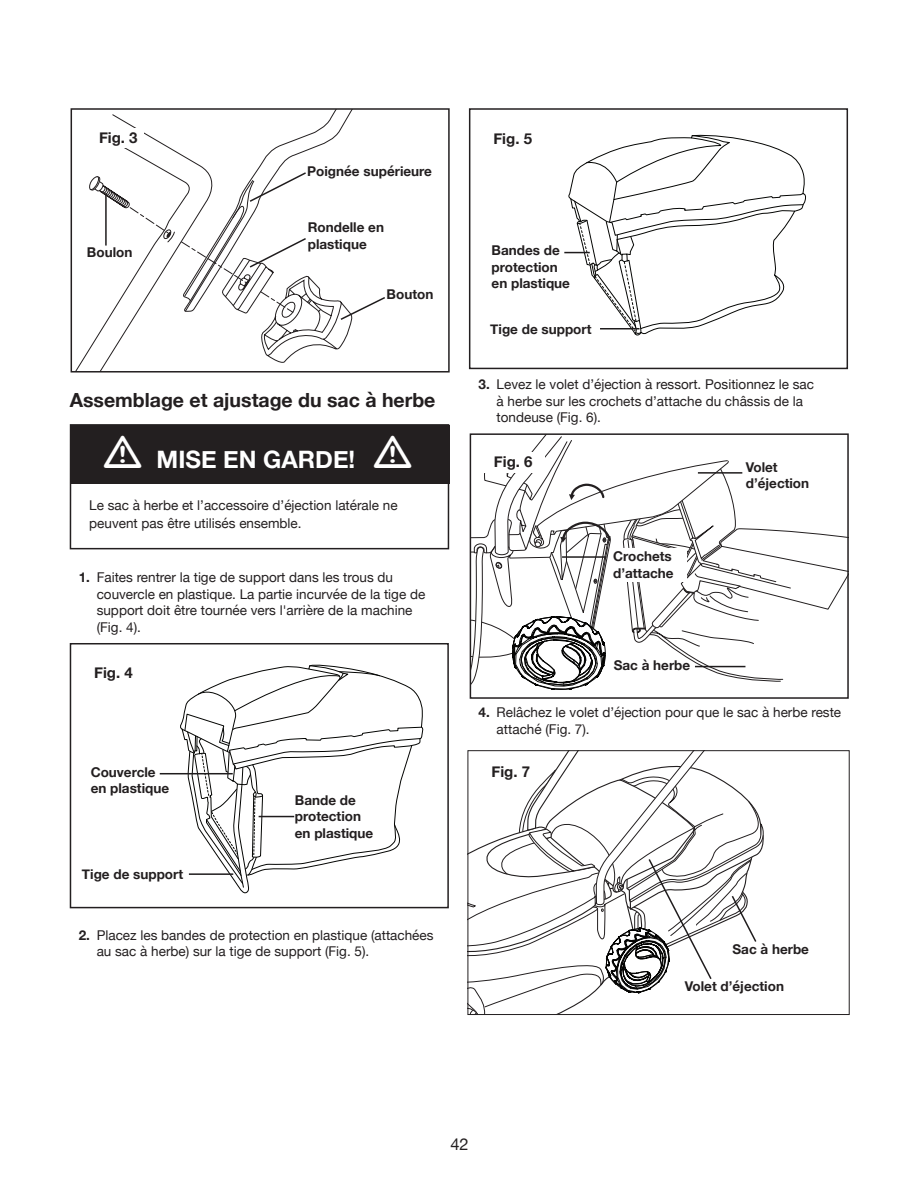
<style>
.page{position:relative;width:918px;height:1188px;background:#fff}
.page>*{position:absolute;margin:0;border:0;box-sizing:border-box;transform-origin:0 0}
.t1{font:700 24px "Helvetica Neue";color:#fff}
.t2{font:700 19.5px "Helvetica Neue";color:#231f20}
.t3{font:16.5px "Helvetica Neue";color:#231f20}
.t4{font:700 15px "Helvetica Neue";color:#231f20}
.t5{font:13.5px/16.5px "Helvetica Neue";color:#231f20}
.t6{font:700 13.5px/16.5px "Helvetica Neue";color:#231f20}
.s1{font-weight:700}
</style>
<div class="page">
<div style="left:71px;top:108px;width:379px;height:265px;border:2px solid #231f20"></div>
<svg style="left:71px;top:113px;width:316px;height:259px"></svg>
<hr style="left:105px;top:193px;width:2px;height:53px;background:#1f1c1d">
<div style="left:70px;top:426px;width:379px;height:58px;background:#231f20"></div>
<div style="left:70px;top:424px;width:379px;height:125px;border:2px solid #231f20"></div>
<svg style="left:179px;top:664px;width:245px;height:230px"></svg>
<div style="left:70px;top:643px;width:379px;height:265px;border:2px solid #231f20"></div>
<hr style="left:189px;top:873px;width:44px;height:2px;background:#1f1c1d">
<hr style="left:160px;top:773px;width:73px;height:1px;background:#1f1c1d">
<hr style="left:259px;top:816px;width:35px;height:1px;background:#1f1c1d">
<div style="left:469px;top:108px;width:379px;height:261px;border:2px solid #231f20"></div>
<svg style="left:564px;top:135px;width:240px;height:200px"></svg>
<svg style="left:473px;top:436px;width:373px;height:254px"></svg>
<div style="left:470px;top:433px;width:379px;height:266px;border:2px solid #231f20"></div>
<div style="left:472px;top:452px;width:73px;height:20px;background:#fff"></div>
<div style="left:746px;top:458px;width:84px;height:38px;background:#fff"></div>
<hr style="left:698px;top:472px;width:44px;height:2px;background:#1f1c1d">
<hr style="left:695px;top:666px;width:50px;height:1px;background:#1f1c1d">
<div style="left:613px;top:548px;width:74px;height:34px;background:#fff"></div>
<hr style="left:562px;top:556px;width:44px;height:2px;background:#1f1c1d">
<svg style="left:468px;top:751px;width:300px;height:264px"></svg>
<p class="t4" style="left:99px;top:126px;width:40px">Fig. 3</p>
<p class="t6" style="left:87px;top:244px;width:47px">Boulon</p>
<p class="t6" style="left:307px;top:164px;width:126px">Poignée supérieure</p>
<p class="t6" style="left:308px;top:220px;width:78px">Rondelle en plastique</p>
<p class="t6" style="left:387px;top:287px;width:48px">Bouton</p>
<h2 class="t2" style="left:70px;top:385px;width:367px">Assemblage et ajustage du sac à herbe</h2>
<h1 class="t1" style="left:157px;top:441px;width:200px">MISE EN GARDE!</h1>
<p class="t5" style="left:89px;top:497px;width:310px;line-height:18px">Le sac à herbe et l’accessoire d’éjection latérale ne peuvent pas être utilisés ensemble.</p>
<p class="t5" style="left:97px;top:570px;width:330px;text-indent:-18px"><span class="s1">1.</span> Faites rentrer la tige de support dans les trous du couvercle en plastique. La partie incurvée de la tige de support doit être tournée vers l'arrière de la machine (Fig. 4).</p>
<p class="t4" style="left:94px;top:661px;width:40px">Fig. 4</p>
<p class="t6" style="left:91px;top:764px;width:80px">Couvercle en plastique</p>
<p class="t6" style="left:82px;top:866px;width:103px">Tige de support</p>
<p class="t6" style="left:295px;top:792px;width:80px">Bande de protection en plastique</p>
<p class="t5" style="left:97px;top:928px;width:338px;text-indent:-18px"><span class="s1">2.</span> Placez les bandes de protection en plastique (attachées au sac à herbe) sur la tige de support (Fig. 5).</p>
<p class="t4" style="left:493px;top:126px;width:40px">Fig. 5</p>
<p class="t6" style="left:492px;top:243px;width:80px">Bandes de protection en plastique</p>
<p class="t6" style="left:490px;top:321px;width:103px">Tige de support</p>
<p class="t5" style="left:497px;top:377px;width:319px;text-indent:-18px"><span class="s1">3.</span> Levez le volet d’éjection à ressort. Positionnez le sac à herbe sur les crochets d’attache du châssis de la tondeuse (Fig. 6).</p>
<p class="t4" style="left:494px;top:450px;width:40px">Fig. 6</p>
<p class="t6" style="left:746px;top:459px;width:65px">Volet d’éjection</p>
<p class="t6" style="left:613px;top:548px;width:62px">Crochets d’attache</p>
<p class="t6" style="left:614px;top:657px;width:78px">Sac à herbe</p>
<p class="t5" style="left:497px;top:705px;width:346px;text-indent:-18px"><span class="s1">4.</span> Relâchez le volet d’éjection pour que le sac à herbe reste attaché (Fig. 7).</p>
<p class="t4" style="left:492px;top:760px;width:40px">Fig. 7</p>
<p class="t6" style="left:733px;top:941px;width:78px">Sac à herbe</p>
<p class="t6" style="left:685px;top:979px;width:101px">Volet d’éjection</p>
<p class="t3" style="left:450px;top:1132px;width:20px">42</p>
</div>
